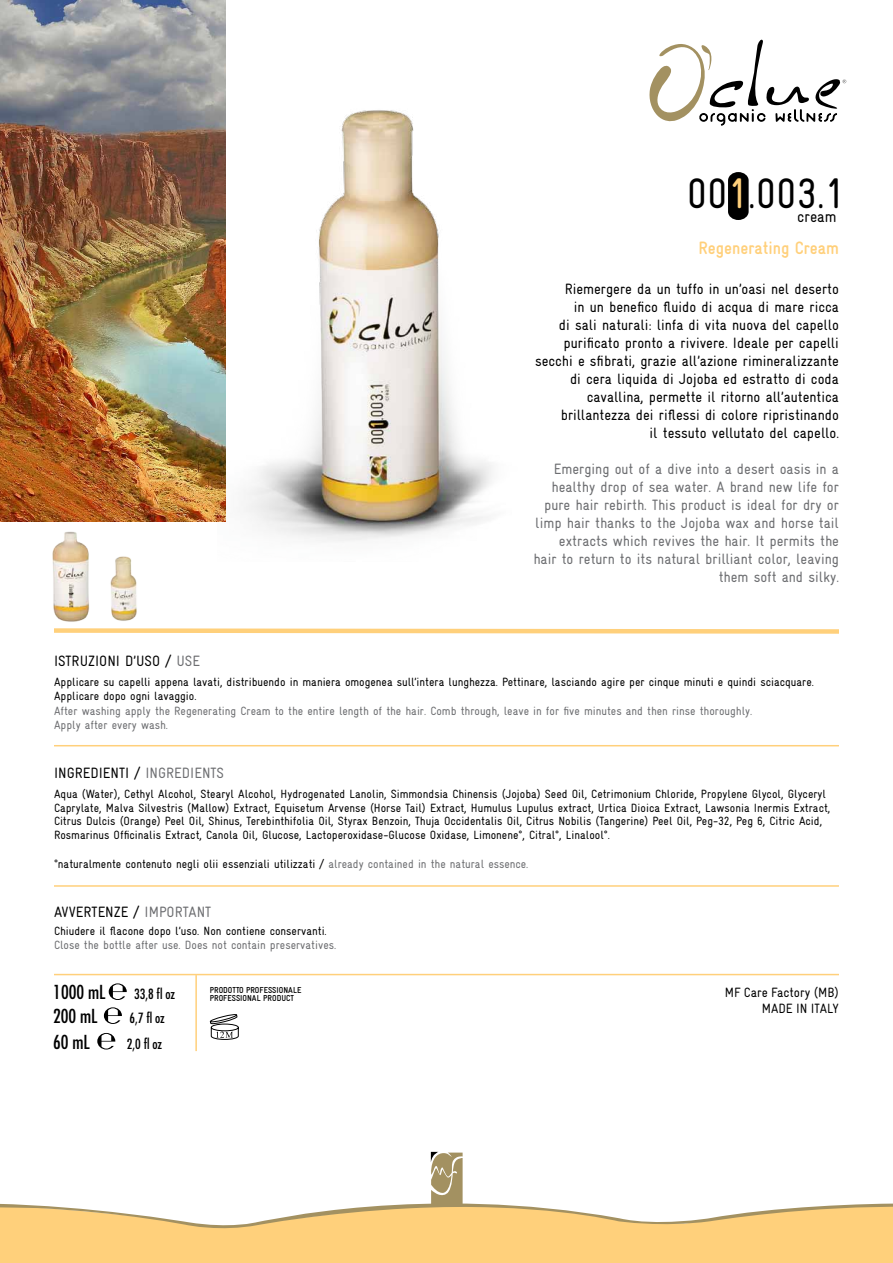
<style>
.page{position:relative;width:893px;height:1263px;background:#fff}
.page>*{position:absolute;margin:0;border:0;box-sizing:border-box;transform-origin:0 0}
.t1{font:condensed 42.6px "Gravur";color:#000}
.t2{font:condensed 18.75px "Futura";color:#000}
.t3{font:700 condensed 18px "Gravur";color:#ffd07b}
.t4{font:condensed 16.05px "Gravur";color:#000}
.t5{font:condensed 15px/18px "Gravur";color:#000;text-align:right}
.t6{font:condensed 15px/18px "Gravur";color:#6d6e71;text-align:right}
.t7{font:condensed 13.8px "Futura";color:#000}
.t8{font:13.5px/16.2px "Gravur Condensed";color:#000;text-align:right}
.t9{font:condensed 12px/13.5px "Gravur";color:#000}
.t10{font:condensed 12px/14.4px "Gravur";color:#6d6e71}
.t11{font:700 condensed 8.7px "Gravur";color:#000}
.s1{color:#ffd07b}
.s2{color:#6d6e71}
</style>
<div class="page">
<div style="left:0;top:1232px;width:893px;height:31px;background:#ffd07b"></div>
<svg style="left:0;top:1152px;width:893px;height:80px"></svg>
<hr style="left:54px;top:745px;width:785px;height:1px;background:#ffd07b">
<hr style="left:54px;top:885px;width:785px;height:2px;background:#ffd07b">
<hr style="left:54px;top:974px;width:785px;height:1px;background:#ffd07b">
<svg style="left:54px;top:628px;width:785px;height:6px;background:#ffdb9b"></svg>
<hr style="left:195px;top:975px;width:2px;height:76px;background:#ffd07b">
<svg style="left:649px;top:39px;width:197px;height:86px"></svg>
<svg style="left:210px;top:1014px;width:29px;height:26px"></svg>
<img style="left:52px;top:531px;width:38px;height:91px">
<img style="left:110px;top:556px;width:27px;height:65px">
<svg style="left:109px;top:983px;width:18px;height:17px"></svg>
<svg style="left:104px;top:1007px;width:18px;height:17px"></svg>
<svg style="left:97px;top:1033px;width:18px;height:16px"></svg>
<svg style="left:728px;top:172px;width:21px;height:48px"></svg>
<img style="left:225px;top:51px;width:267px;height:491px">
<img style="left:0;top:0;width:225px;height:522px">
<h1 class="t1" style="left:687px;top:169px;width:160px">00<span class="s1">1</span>.003.1</h1>
<h3 class="t4" style="left:797px;top:208px;width:41px">cream</h3>
<h3 class="t3" style="left:698px;top:237px;width:142px">Regenerating Cream</h3>
<p class="t5" style="left:54px;top:652px;width:148px">ISTRUzIONI D’USO / <span class="s2">USE</span></p>
<p class="t5" style="left:535px;top:280px;width:305px">Riemergere da un tuffo in un’oasi nel deserto<br>in un benefico fluido di acqua di mare ricca<br>di sali naturali: linfa di vita nuova del capello purificato pronto a rivivere. Ideale per capelli secchi e sfibrati, grazie all’azione rimineralizzante di cera liquida di Jojoba ed estratto di coda cavallina, permette il ritorno all’autentica brillantezza dei riflessi di colore ripristinando<br>il tessuto vellutato del capello.</p>
<p class="t6" style="left:533px;top:460px;width:307px">Emerging out of a dive into a desert oasis in a healthy drop of sea water. A brand new life for pure hair rebirth. This product is ideal for dry or limp hair thanks to the Jojoba wax and horse tail extracts which revives the hair. It permits the hair to return to its natural brilliant color, leaving them soft and silky.</p>
<p class="t9" style="left:54px;top:675px;width:761px;line-height:14.4px">Applicare su capelli appena lavati, distribuendo in maniera omogenea sull’intera lunghezza. Pettinare, lasciando agire per cinque minuti e quindi sciacquare.<br>Applicare dopo ogni lavaggio.</p>
<p class="t10" style="left:54px;top:703px;width:700px">After washing apply the Regenerating Cream to the entire length of the hair. Comb through, leave in for five minutes and then rinse thoroughly.<br>Apply after every wash.</p>
<p class="t5" style="left:54px;top:764px;width:172px">INGREDIENTI / <span class="s2">INGREDIENTS</span></p>
<p class="t9" style="left:54px;top:787px;width:778px">Aqua (Water), Cethyl Alcohol, Stearyl Alcohol, Hydrogenated Lanolin, Simmondsia Chinensis (Jojoba) Seed Oil, Cetrimonium Chloride, Propylene Glycol, Glyceryl Caprylate, Malva Silvestris (Mallow) Extract, Equisetum Arvense (Horse Tail) Extract, Humulus Lupulus extract, Urtica Dioica Extract, Lawsonia Inermis Extract, Citrus Dulcis (Orange) Peel Oil, Shinus, Terebinthifolia Oil, Styrax Benzoin, Thuja Occidentalis Oil, Citrus Nobilis (Tangerine) Peel Oil, Peg-32, Peg 6, Citric Acid, Rosmarinus Officinalis Extract, Canola Oil, Glucose, Lactoperoxidase-Glucose Oxidase, Limonene°, Citral°, Linalool°.</p>
<p class="t9" style="left:54px;top:857px;width:476px">°naturalmente contenuto negli olii essenziali utilizzati / <span class="s2">already contained in the natural essence.</span></p>
<p class="t5" style="left:54px;top:903px;width:159px">AVVERTENzE / <span class="s2">IMPORTANT</span></p>
<p class="t9" style="left:54px;top:924px;width:274px">Chiudere il flacone dopo l’uso. Non contiene conservanti.</p>
<p class="t10" style="left:54px;top:937px;width:284px">Close the bottle after use. Does not contain preservatives.</p>
<h2 class="t2" style="left:53px;top:980px;width:54px">1000 mL</h2>
<p class="t7" style="left:134px;top:985px;width:43px">33,8 fl oz</p>
<p class="t11" style="left:210px;top:994px;width:86px">PROFESSIONAL PRODUCT</p>
<h2 class="t2" style="left:53px;top:1004px;width:46px">200 mL</h2>
<p class="t7" style="left:130px;top:1009px;width:37px">6,7 fl oz</p>
<h2 class="t2" style="left:53px;top:1030px;width:38px">60 mL</h2>
<p class="t7" style="left:127px;top:1035px;width:37px">2,0 fl oz</p>
<p class="t11" style="left:210px;top:985px;width:93px">PRODOTTO PROFESSIONALE</p>
<p class="t8" style="left:725px;top:984px;width:116px">MF Care Factory (MB)<br>MADE IN ITALY</p>
</div>
